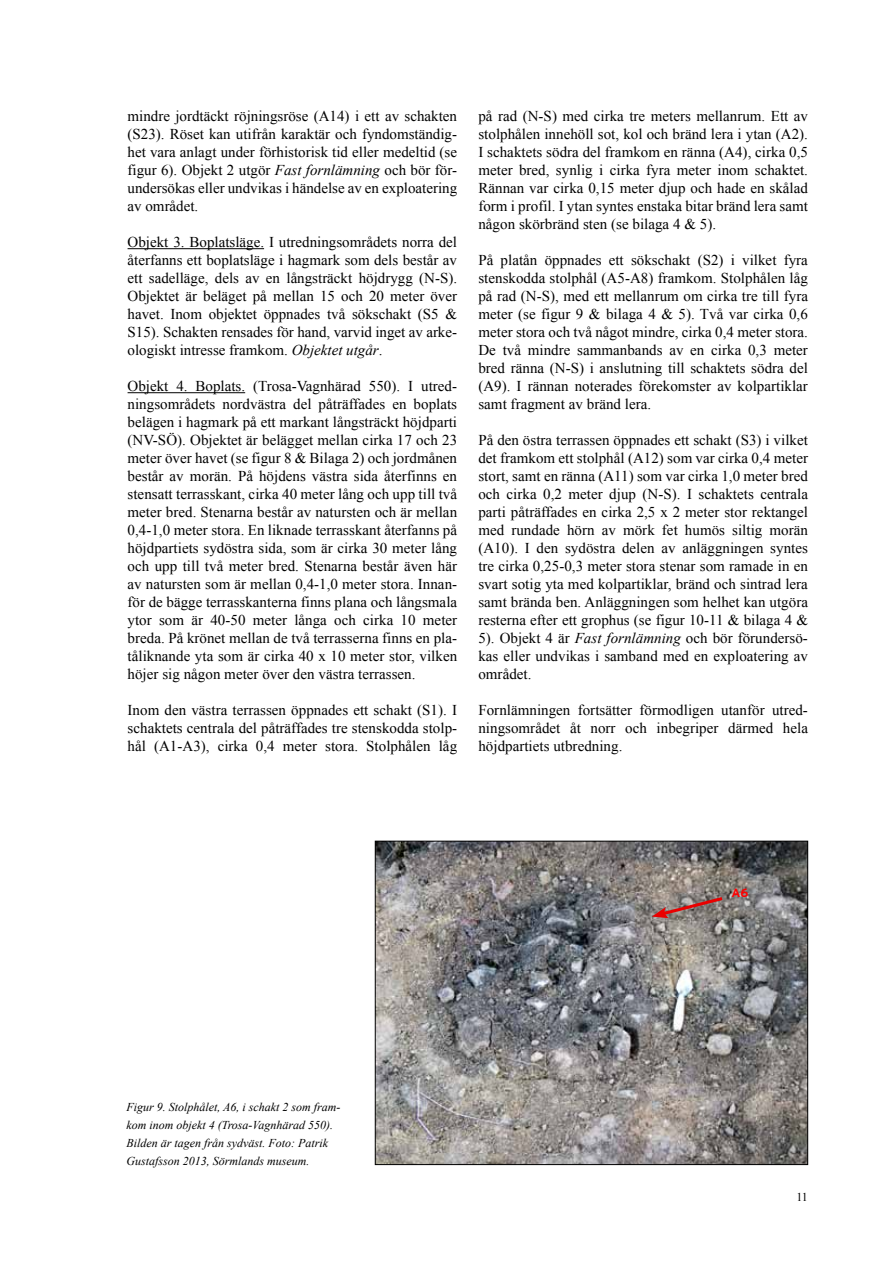
<style>
.page{position:relative;width:893px;height:1263px;background:#fff}
.page>*{position:absolute;margin:0;border:0;box-sizing:border-box;transform-origin:0 0}
.t1{font:15px/18px "Times New Roman";color:#000;text-align:justify}
.t2{font:italic 12px/18px "Times New Roman";color:#000}
.t3{font:12px "Times New Roman";color:#000}
.t4{font:700 12px "Interstate";color:#f00}
.s1{font-style:italic}
</style>
<div class="page">
<hr style="left:128px;top:248px;width:136px;height:1px;background:#000">
<hr style="left:128px;top:392px;width:117px;height:1px;background:#000">
<img style="left:377px;top:843px;width:429px;height:320px">
<div style="left:375px;top:841px;width:433px;height:324px;border:1px solid #000"></div>
<svg style="left:652px;top:895px;width:74px;height:23px;background:#97706c"></svg>
<p class="t1" style="left:128px;top:107px;width:331px">mindre jordtäckt röjningsröse (A14) i ett av schakten (S23). Röset kan utifrån karaktär och fyndomständig&shy;het vara anlagt under förhistorisk tid eller medeltid (se figur 6). Objekt 2 utgör <span class="s1">Fast fornlämning</span> och bör för&shy;undersökas eller undvikas i händelse av en exploatering av området.</p>
<p class="t1" style="left:128px;top:233px;width:331px">Objekt 3. Boplatsläge. I utredningsområdets norra del återfanns ett boplatsläge i hagmark som dels består av ett sadelläge, dels av en långsträckt höjdrygg (N-S).<br>Objektet är beläget på mellan 15 och 20 meter över havet. Inom objektet öppnades två sökschakt (S5 &amp; S15). Schakten rensades för hand, varvid inget av arke&shy;ologiskt intresse framkom. <span class="s1">Objektet utgår</span>.</p>
<p class="t1" style="left:128px;top:377px;width:331px">Objekt 4. Boplats. (Trosa-Vagnhärad 550). I utred&shy;ningsområdets nordvästra del påträffades en boplats belägen i hagmark på ett markant långsträckt höjdparti (NV-SÖ). Objektet är belägget mellan cirka 17 och 23 meter över havet (se figur 8 &amp; Bilaga 2) och jordmånen består av morän. På höjdens västra sida återfinns en stensatt terrasskant, cirka 40 meter lång och upp till två meter bred. Stenarna består av natursten och är mellan 0,4-1,0 meter stora. En liknade terrasskant återfanns på höjdpartiets sydöstra sida, som är cirka 30 meter lång och upp till två meter bred. Stenarna består även här av natursten som är mellan 0,4-1,0 meter stora. Innan&shy;för de bägge terrasskanterna finns plana och långsmala ytor som är 40-50 meter långa och cirka 10 meter breda. På krönet mellan de två terrasserna finns en pla&shy;tåliknande yta som är cirka 40 x 10 meter stor, vilken höjer sig någon meter över den västra terrassen.</p>
<p class="t1" style="left:128px;top:701px;width:331px">Inom den västra terrassen öppnades ett schakt (S1). I schaktets centrala del påträffades tre stenskodda stolp&shy;hål (A1-A3), cirka 0,4 meter stora. Stolphålen låg</p>
<p class="t1" style="left:478px;top:107px;width:331px">på rad (N-S) med cirka tre meters mellanrum. Ett av stolphålen innehöll sot, kol och bränd lera i ytan (A2).<br>I schaktets södra del framkom en ränna (A4), cirka 0,5 meter bred, synlig i cirka fyra meter inom schaktet.<br>Rännan var cirka 0,15 meter djup och hade en skålad form i profil. I ytan syntes enstaka bitar bränd lera samt någon skörbränd sten (se bilaga 4 &amp; 5).</p>
<p class="t1" style="left:478px;top:251px;width:331px">På platån öppnades ett sökschakt (S2) i vilket fyra stenskodda stolphål (A5-A8) framkom. Stolphålen låg på rad (N-S), med ett mellanrum om cirka tre till fyra meter (se figur 9 &amp; bilaga 4 &amp; 5). Två var cirka 0,6 meter stora och två något mindre, cirka 0,4 meter stora.<br>De två mindre sammanbands av en cirka 0,3 meter bred ränna (N-S) i anslutning till schaktets södra del (A9). I rännan noterades förekomster av kolpartiklar samt fragment av bränd lera.</p>
<p class="t1" style="left:478px;top:431px;width:331px">På den östra terrassen öppnades ett schakt (S3) i vilket det framkom ett stolphål (A12) som var cirka 0,4 meter stort, samt en ränna (A11) som var cirka 1,0 meter bred och cirka 0,2 meter djup (N-S). I schaktets centrala parti påträffades en cirka 2,5 x 2 meter stor rektangel med rundade hörn av mörk fet humös siltig morän (A10). I den sydöstra delen av anläggningen syntes tre cirka 0,25-0,3 meter stora stenar som ramade in en svart sotig yta med kolpartiklar, bränd och sintrad lera samt brända ben. Anläggningen som helhet kan utgöra resterna efter ett grophus (se figur 10-11 &amp; bilaga 4 &amp; 5). Objekt 4 är <span class="s1">Fast fornlämning</span> och bör förundersö&shy;kas eller undvikas i samband med en exploatering av området.</p>
<p class="t1" style="left:478px;top:701px;width:331px">Fornlämningen fortsätter förmodligen utanför utred&shy;ningsområdet åt norr och inbegriper därmed hela höjdpartiets utbredning.</p>
<p class="t4" style="left:732px;top:886px;width:18px">A6</p>
<p class="t2" style="left:126px;top:1098px;width:216px">Figur 9. Stolphålet, A6, i schakt 2 som fram&shy;kom inom objekt 4 (Trosa-Vagnhärad 550).<br>Bilden är tagen från sydväst. Foto: Patrik Gustafsson 2013, Sörmlands museum.</p>
<p class="t3" style="left:796px;top:1189px;width:13px">11</p>
</div>
